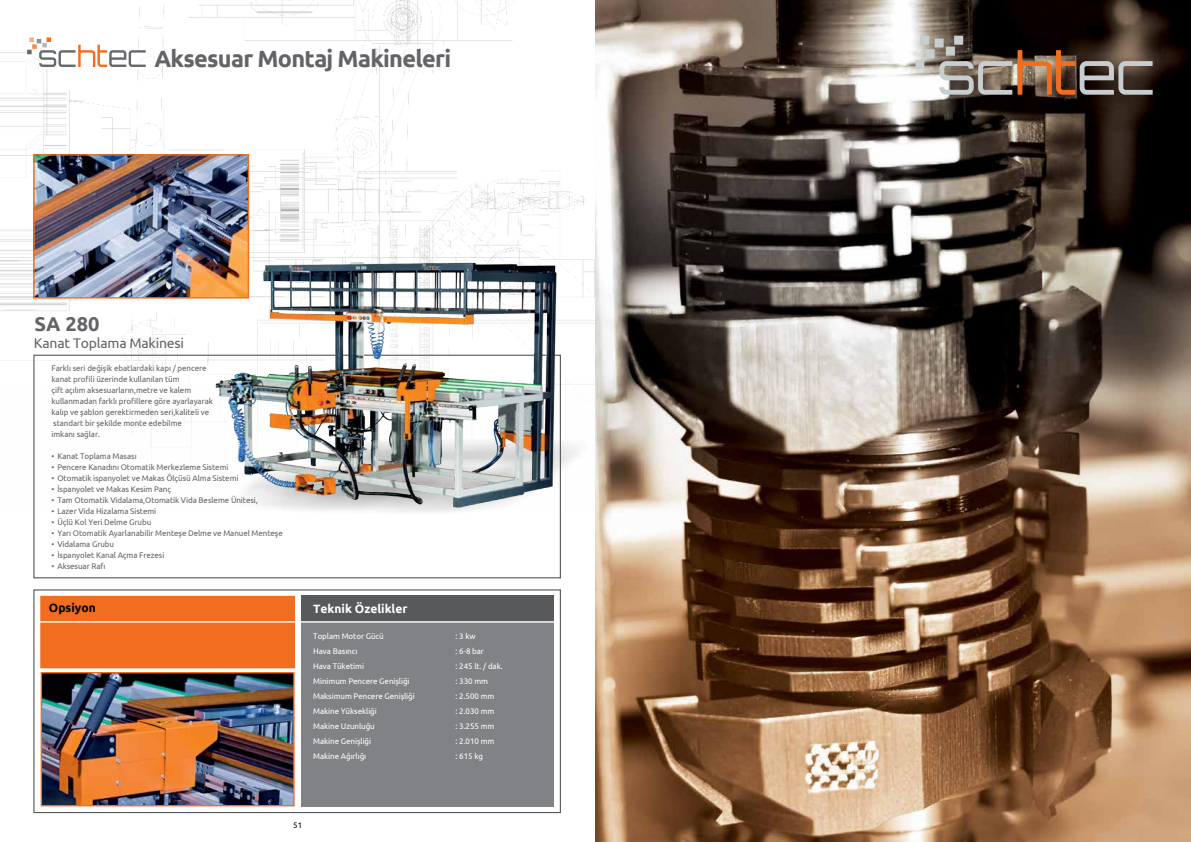
<style>
.page{position:relative;width:1191px;height:842px;background:#fff}
.page>*{position:absolute;margin:0;border:0;box-sizing:border-box;transform-origin:0 0}
.t1{font:700 23.5px "Ubuntu";letter-spacing:-.03em;color:#636467}
.t2{font:700 20px "Ubuntu";color:#636467}
.t3{font:14px "Ubuntu";letter-spacing:-.015em;color:#636467}
.t4{font:700 12px "Ubuntu";color:#fff}
.t5{font:700 12px "Ubuntu";color:#000}
.t6{font:8.2px/11px "Ubuntu";letter-spacing:-.01em;color:#636467}
.t7{font:8.2px "Ubuntu";letter-spacing:-.01em;color:#fff}
.t8{font:8px "Ubuntu";color:#000}
</style>
<div class="page">
<img style="left:0;top:0;width:595px;height:814px">
<img style="left:205px;top:432px;width:382px;height:86px">
<div style="left:33px;top:589px;width:528px;height:224px;border:1px solid #56585d"></div>
<div style="left:301px;top:597px;width:252px;height:210px;background:#808285"></div>
<div style="left:301px;top:596px;width:252px;height:26px;background:#58595b"></div>
<div style="left:41px;top:597px;width:253px;height:70px;background:#f16e21"></div>
<div style="left:40px;top:596px;width:255px;height:72px;border:2px solid #f16e21"></div>
<img style="left:43px;top:674px;width:250px;height:130px">
<div style="left:41px;top:672px;width:254px;height:134px;border:1px solid #f16e21"></div>
<hr style="left:301px;top:621px;width:255px;height:2px;background:#fff">
<hr style="left:40px;top:621px;width:258px;height:2px;background:#fff">
<img style="left:35px;top:156px;width:212px;height:141px">
<div style="left:33px;top:154px;width:216px;height:145px;border:1px solid #f16e21"></div>
<img style="left:192px;top:240px;width:380px;height:275px">
<svg style="left:27px;top:37px;width:119px;height:30px"></svg>
<img style="left:595px;top:0;width:596px;height:842px">
<div style="left:920px;top:36px;width:9px;height:9px;background:#c8cecf"></div>
<svg style="left:925px;top:36px;width:227px;height:59px;background:#6e5e52"></svg>
<div style="left:934px;top:39px;width:9px;height:9px;background:#c8cecf"></div>
<div style="left:915px;top:60px;width:9px;height:9px;background:#c8cecf"></div>
<h1 class="t1" style="left:154px;top:44px;width:298px">Aksesuar Montaj Makineleri</h1>
<h2 class="t2" style="left:35px;top:312px;width:66px">SA 280</h2>
<h3 class="t3" style="left:34px;top:335px;width:152px">Kanat Toplama Makinesi</h3>
<p class="t6" style="left:51px;top:362px;width:163px">Farklı seri değişik ebatlardaki kapı / pencere kanat profili üzerinde kullanılan tüm<br>çift açılım aksesuarların,metre ve kalem kullanmadan farklı profillere göre ayarlayarak kalıp ve şablon gerektirmeden seri,kaliteli ve standart bir şekilde monte edebilme<br>imkanı sağlar.</p>
<p class="t6" style="left:51px;top:450px;width:87px">• Kanat Toplama Masası</p>
<p class="t6" style="left:51px;top:461px;width:178px">• Pencere Kanadını Otomatik Merkezleme Sistemi</p>
<p class="t6" style="left:51px;top:472px;width:188px">• Otomatik ispanyolet ve Makas Ölçüsü Alma Sistemi</p>
<p class="t6" style="left:51px;top:483px;width:121px">• İspanyolet ve Makas Kesim Panç</p>
<p class="t6" style="left:51px;top:494px;width:208px">• Tam Otomatik Vidalama,Otomatik Vida Besleme Ünitesi,</p>
<p class="t6" style="left:51px;top:505px;width:106px">• Lazer Vida Hizalama Sistemi</p>
<p class="t6" style="left:51px;top:516px;width:101px">• Üçlü Kol Yeri Delme Grubu</p>
<p class="t6" style="left:51px;top:527px;width:233px">• Yarı Otomatik Ayarlanabilir Menteşe Delme ve Manuel Menteşe</p>
<p class="t6" style="left:51px;top:538px;width:64px">• Vidalama Grubu</p>
<p class="t6" style="left:51px;top:549px;width:114px">• İspanyolet Kanal Açma Frezesi</p>
<p class="t6" style="left:51px;top:560px;width:56px">• Aksesuar Rafı</p>
<h3 class="t5" style="left:49px;top:600px;width:48px">Opsiyon</h3>
<h3 class="t4" style="left:313px;top:601px;width:96px">Teknik Özelikler</h3>
<p class="t7" style="left:313px;top:631px;width:72px">Toplam Motor Gücü</p>
<p class="t7" style="left:455px;top:631px;width:22px">: 3 kw</p>
<p class="t7" style="left:313px;top:646px;width:46px">Hava Basıncı</p>
<p class="t7" style="left:455px;top:646px;width:30px">: 6-8 bar</p>
<p class="t7" style="left:313px;top:661px;width:52px">Hava Tüketimi</p>
<p class="t7" style="left:455px;top:661px;width:49px">: 245 lt. / dak.</p>
<p class="t7" style="left:313px;top:676px;width:98px">Minimum Pencere Genişliği</p>
<p class="t7" style="left:455px;top:676px;width:34px">: 330 mm</p>
<p class="t7" style="left:313px;top:691px;width:103px">Maksimum Pencere Genişliği</p>
<p class="t7" style="left:455px;top:691px;width:40px">: 2.500 mm</p>
<p class="t7" style="left:313px;top:706px;width:65px">Makine Yüksekliği</p>
<p class="t7" style="left:455px;top:706px;width:40px">: 2.030 mm</p>
<p class="t7" style="left:313px;top:721px;width:63px">Makine Uzunluğu</p>
<p class="t7" style="left:455px;top:721px;width:40px">: 3.255 mm</p>
<p class="t7" style="left:313px;top:736px;width:59px">Makine Genişliği</p>
<p class="t7" style="left:455px;top:736px;width:40px">: 2.010 mm</p>
<p class="t7" style="left:313px;top:751px;width:55px">Makine Ağırlığı</p>
<p class="t7" style="left:455px;top:751px;width:29px">: 615 kg</p>
<p class="t8" style="left:293px;top:820px;width:11px">51</p>
</div>
